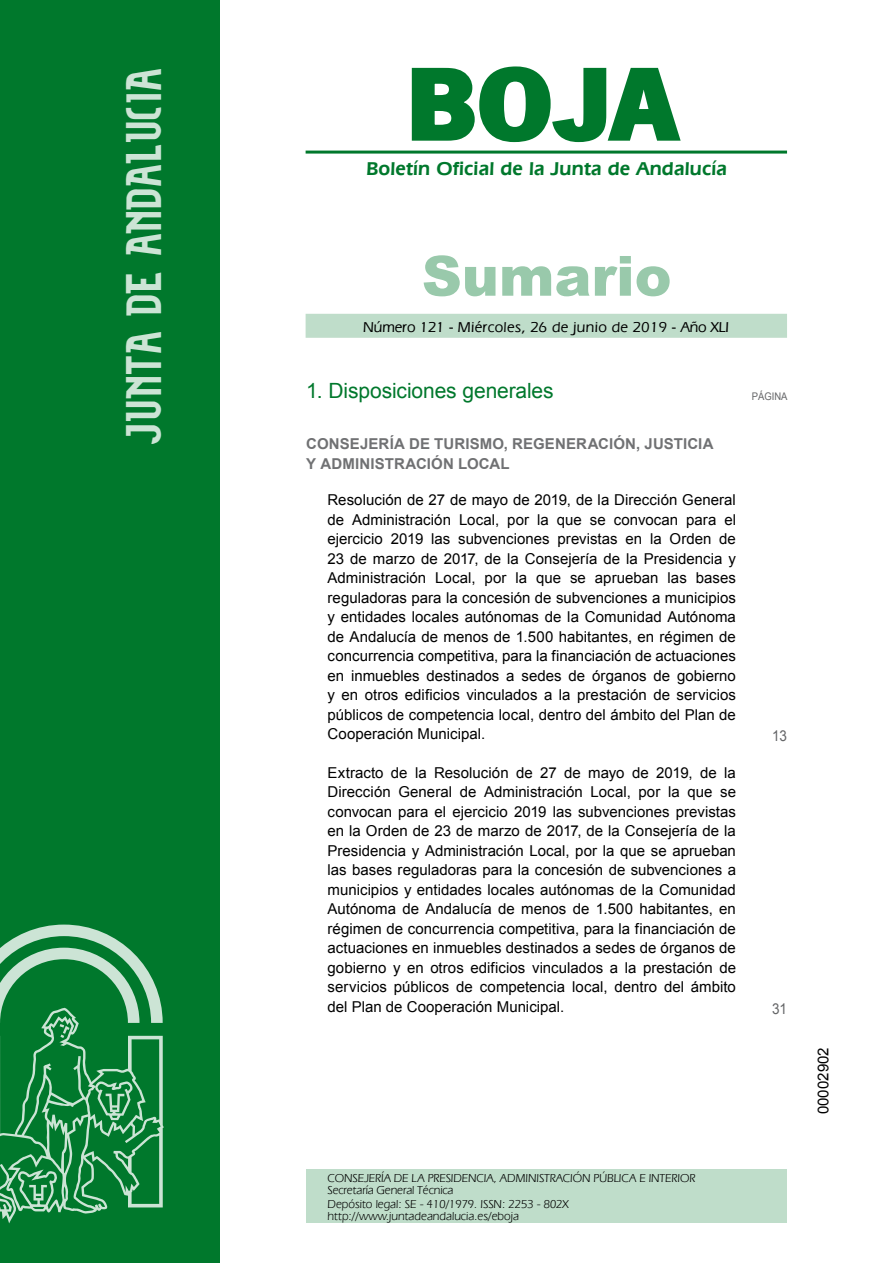
<style>
.page{position:relative;width:893px;height:1263px;background:#fff}
.page>*{position:absolute;margin:0;border:0;box-sizing:border-box;transform-origin:0 0}
.t1{font:700 105px "News Got T";color:#00782c;scale:1.14 1}
.t2{font:900 55.5px "Arial";color:#99c9ab}
.t3{font:27px "Alfabeto Andaluz Nuevo";color:#cce4d5}
.t4{font:21px "Arial";letter-spacing:-.005em;color:#00782c}
.t5{font:600 19.5px "Eras IT Cby BT";letter-spacing:.01em;color:#00782c}
.t6{font:15px/19.5px "Arial";color:#000;text-align:justify}
.t7{font:700 15px/19.5px "Arial";letter-spacing:.01em;color:#707173}
.t8{font:500 15px "Eras IT Cby BT";letter-spacing:.025em;color:#000}
.t9{font:15px "Arial";color:#646567;scale:.9 1}
.t10{font:12px/12px "Eras IT Cby BT";letter-spacing:-.01em;color:#000}
.t11{font:10.5px "Arial";color:#646567;scale:.9 1}
</style>
<div class="page">
<hr style="left:305px;top:151px;width:482px;height:3px;background:#00782c">
<div style="left:305px;top:314px;width:482px;height:24px;background:#bfddca"></div>
<div style="left:0;top:0;width:219px;height:1263px;background:#00782c"></div>
<svg style="left:0;top:925px;width:164px;height:298px"></svg>
<svg style="left:411px;top:66px;width:270px;height:77px"></svg>
<div style="left:306px;top:1169px;width:481px;height:54px;background:#bfddca"></div>
<h3 class="t3" style="left:136px;top:446px;width:379px;rotate:-90deg">JUNTA DE ANDALUCIA</h3>
<h1 class="t1" style="left:405px;top:42px;width:240px">BOJA</h1>
<h3 class="t5" style="left:366px;top:157px;width:362px">Boletín Oficial de la Junta de Andalucía</h3>
<h2 class="t2" style="left:422px;top:236px;width:251px">Sumario</h2>
<p class="t8" style="left:363px;top:317px;width:367px">Número 121 - Miércoles, 26 de junio de 2019 - Año XLI</p>
<h3 class="t4" style="left:306px;top:377px;width:249px">1. Disposiciones generales</h3>
<p class="t11" style="left:751px;top:389px;width:41px">PÁGINA</p>
<p class="t7" style="left:306px;top:434px;width:409px">CONSEJERÍA DE TURISMO, REGENERACIÓN, JUSTICIA<br>Y ADMINISTRACIÓN LOCAL</p>
<p class="t6" style="left:327px;top:490px;width:410px">Resolución de 27 de mayo de 2019, de la Dirección General de Administración Local, por la que se convocan para el ejercicio 2019 las subvenciones previstas en la Orden de 23 de marzo de 2017, de la Consejería de la Presidencia y Administración Local, por la que se aprueban las bases reguladoras para la concesión de subvenciones a municipios y entidades locales autónomas de la Comunidad Autónoma de Andalucía de menos de 1.500 habitantes, en régimen de concurrencia competitiva, para la financiación de actuaciones en inmuebles destinados a sedes de órganos de gobierno y en otros edificios vinculados a la prestación de servicios públicos de competencia local, dentro del ámbito del Plan de Cooperación Municipal.</p>
<p class="t9" style="left:772px;top:726px;width:18px">13</p>
<p class="t6" style="left:327px;top:763px;width:410px">Extracto de la Resolución de 27 de mayo de 2019, de la Dirección General de Administración Local, por la que se convocan para el ejercicio 2019 las subvenciones previstas en la Orden de 23 de marzo de 2017, de la Consejería de la Presidencia y Administración Local, por la que se aprueban las bases reguladoras para la concesión de subvenciones a municipios y entidades locales autónomas de la Comunidad Autónoma de Andalucía de menos de 1.500 habitantes, en régimen de concurrencia competitiva, para la financiación de actuaciones en inmuebles destinados a sedes de órganos de gobierno y en otros edificios vinculados a la prestación de servicios públicos de competencia local, dentro del ámbito del Plan de Cooperación Municipal.</p>
<p class="t9" style="left:772px;top:998px;width:18px">31</p>
<p class="t10" style="left:327px;top:1171px;width:369px">CONSEJERÍA DE LA PRESIDENCIA, ADMINISTRACIÓN PÚBLICA E INTERIOR<br>Secretaría General Técnica</p>
<p class="t10" style="left:327px;top:1198px;width:243px">Depósito legal: SE - 410/1979. ISSN: 2253 - 802X http://www.juntadeandalucia.es/eboja</p>
<p class="t6" style="left:813px;top:1114px;width:68px;rotate:-90deg">00002902</p>
</div>
